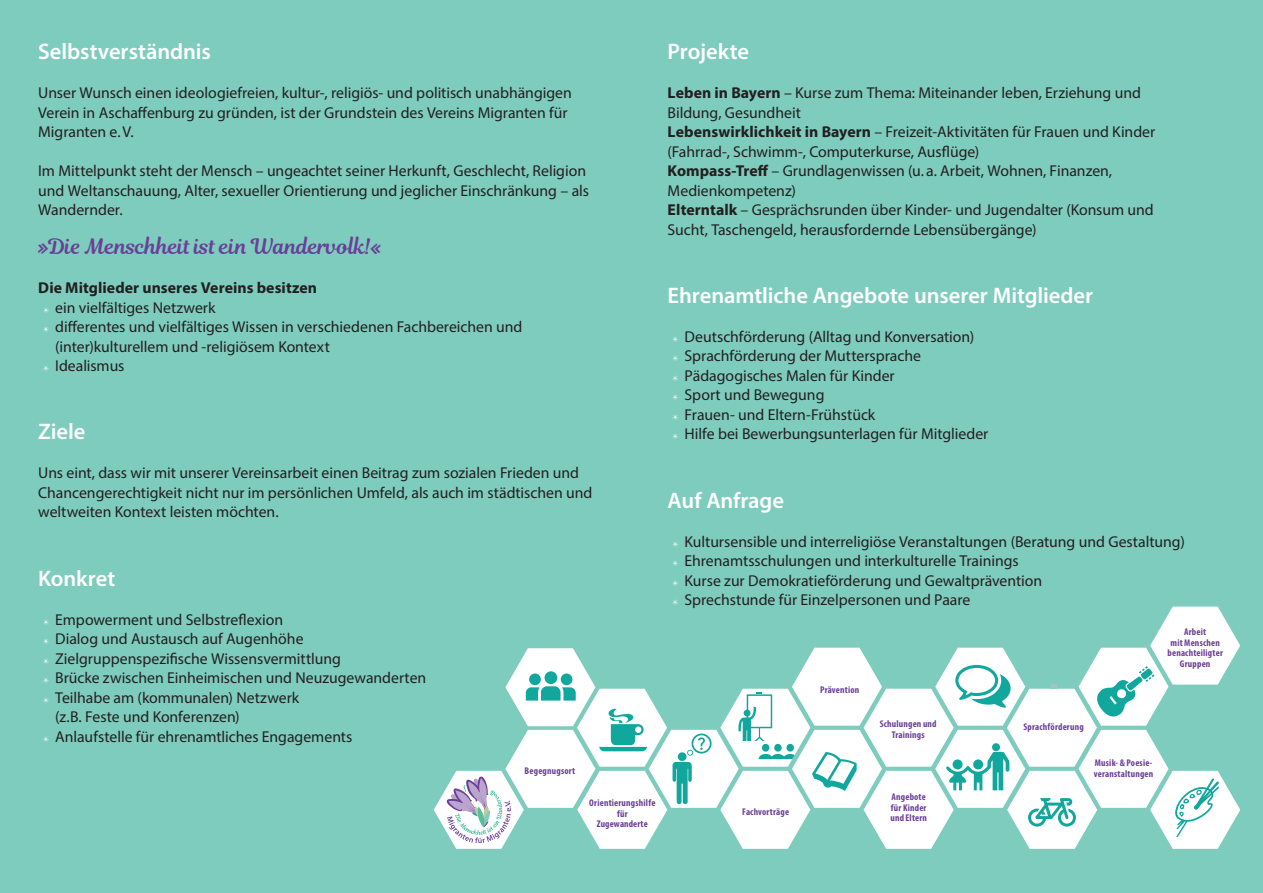
<style>
.page{position:relative;width:1263px;height:893px;background:#7eccbe}
.page>*{position:absolute;margin:0;border:0;box-sizing:border-box;transform-origin:0 0}
.t1{font:600 22.5px "Myriad Pro";letter-spacing:-.005em;color:#fff}
.t2{font:21px "Magnolia Script";letter-spacing:-.005em;color:#6b3e98}
.t3{font:15.75px/19.5px "Myriad Pro";color:#231f20}
.t4{font:700 15.75px "Myriad Pro";letter-spacing:.005em;color:#231f20}
.t5{font:700 condensed 9.75px/10.5px "Myriad Pro";letter-spacing:.02em;color:#6b3e98;text-align:center}
.s1{color:#e3f3ef}
.s2{font-weight:700}
</style>
<div class="page">
<svg style="left:434px;top:607px;width:806px;height:242px"></svg>
<div style="left:786px;top:744px;width:8px;height:8px;background:#12a79d;border-radius:50%"></div>
<h1 class="t1" style="left:38px;top:37px;width:174px">Selbstverständnis</h1>
<p class="t3" style="left:38px;top:83px;width:535px">Unser Wunsch einen ideologiefreien, kultur-, religiös- und politisch unabhängigen<br>Verein in Aschaffenburg zu gründen, ist der Grundstein des Vereins Migranten für<br>Migranten e.V.</p>
<p class="t3" style="left:38px;top:161px;width:552px">Im Mittelpunkt steht der Mensch – ungeachtet seiner Herkunft, Geschlecht, Religion und Weltanschauung, Alter, sexueller Orientierung und jeglicher Einschränkung – als<br>Wandernder.</p>
<h2 class="t2" style="left:38px;top:231px;width:346px">»Die Menschheit ist ein Wandervolk!«</h2>
<p class="t4" style="left:38px;top:277px;width:280px">Die Mitglieder unseres Vereins besitzen</p>
<p class="t3" style="left:43px;top:297px;width:174px"><span class="s1">☀</span> ein vielfältiges Netzwerk</p>
<p class="t3" style="left:43px;top:317px;width:481px"><span class="s1">☀</span> differentes und vielfältiges Wissen in verschiedenen Fachbereichen und</p>
<p class="t3" style="left:55px;top:336px;width:276px">(inter)kulturellem und -religiösem Kontext</p>
<p class="t3" style="left:43px;top:356px;width:83px"><span class="s1">☀</span> Idealismus</p>
<h1 class="t1" style="left:38px;top:417px;width:49px">Ziele</h1>
<p class="t3" style="left:38px;top:463px;width:556px">Uns eint, dass wir mit unserer Vereinsarbeit einen Beitrag zum sozialen Frieden und<br>Chancengerechtigkeit nicht nur im persönlichen Umfeld, als auch im städtischen und weltweiten Kontext leisten möchten.</p>
<h1 class="t1" style="left:38px;top:564px;width:79px">Konkret</h1>
<p class="t3" style="left:43px;top:609px;width:242px"><span class="s1">☀</span> Empowerment und Selbstreflexion</p>
<p class="t3" style="left:43px;top:629px;width:263px"><span class="s1">☀</span> Dialog und Austausch auf Augenhöhe</p>
<p class="t3" style="left:43px;top:648px;width:300px"><span class="s1">☀</span> Zielgruppenspezifische Wissensvermittlung</p>
<p class="t3" style="left:43px;top:668px;width:385px"><span class="s1">☀</span> Brücke zwischen Einheimischen und Neuzugewanderten</p>
<p class="t3" style="left:43px;top:687px;width:258px"><span class="s1">☀</span> Teilhabe am (kommunalen) Netzwerk</p>
<p class="t3" style="left:55px;top:707px;width:186px">(z.B. Feste und Konferenzen)</p>
<p class="t3" style="left:43px;top:726px;width:311px"><span class="s1">☀</span> Anlaufstelle für ehrenamtliches Engagements</p>
<p class="t5" style="left:525px;top:765px;width:52px">Begegnugsort</p>
<p class="t5" style="left:589px;top:798px;width:68px">Orientierungshilfe für<br>Zugewanderte</p>
<h1 class="t1" style="left:668px;top:37px;width:83px">Projekte</h1>
<p class="t3" style="left:668px;top:83px;width:489px"><span class="s2">Leben in Bayern</span> – Kurse zum Thema: Miteinander leben, Erziehung und Bildung, Gesundheit<br><span class="s2">Lebenswirklichkeit in Bayern</span> – Freizeit-Aktivitäten für Frauen und Kinder (Fahrrad-, Schwimm-, Computerkurse, Ausflüge)<br><span class="s2">Kompass-Treff</span> – Grundlagenwissen (u. a. Arbeit, Wohnen, Finanzen, Medienkompetenz)<br><span class="s2">Elterntalk</span> – Gesprächsrunden über Kinder- und Jugendalter (Konsum und Sucht, Taschengeld, herausfordernde Lebensübergänge)</p>
<h1 class="t1" style="left:668px;top:281px;width:427px">Ehrenamtliche Angebote unserer Mitglieder</h1>
<p class="t3" style="left:672px;top:326px;width:318px"><span class="s1">☀</span> Deutschförderung (Alltag und Konversation)<br><span class="s1">☀</span> Sprachförderung der Muttersprache<br><span class="s1">☀</span> Pädagogisches Malen für Kinder<br><span class="s1">☀</span> Sport und Bewegung<br><span class="s1">☀</span> Frauen- und Eltern-Frühstück<br><span class="s1">☀</span> Hilfe bei Bewerbungsunterlagen für Mitglieder</p>
<h1 class="t1" style="left:668px;top:486px;width:118px">Auf Anfrage</h1>
<p class="t3" style="left:672px;top:531px;width:514px"><span class="s1">☀</span> Kultursensible und interreligiöse Veranstaltungen (Beratung und Gestaltung) <span class="s1">☀</span> Ehrenamtsschulungen und interkulturelle Trainings<br><span class="s1">☀</span> Kurse zur Demokratieförderung und Gewaltprävention<br><span class="s1">☀</span> Sprechstunde für Einzelpersonen und Paare</p>
<p class="t5" style="left:742px;top:806px;width:48px">Fachvorträge</p>
<p class="t5" style="left:820px;top:684px;width:41px">Prävention</p>
<p class="t5" style="left:880px;top:719px;width:58px">Schulungen und<br>Trainings</p>
<p class="t5" style="left:890px;top:792px;width:38px;text-align:justify">Angebote für Kinder und Eltern</p>
<p class="t5" style="left:1167px;top:626px;width:57px">Arbeit<br>mit Menschen benachteiligter<br>Gruppen</p>
<p class="t5" style="left:1023px;top:722px;width:62px">Sprachförderung</p>
<p class="t5" style="left:1094px;top:758px;width:61px;text-align:left">Musik- &amp; Poesie&shy;veranstaltungen</p>
</div>
